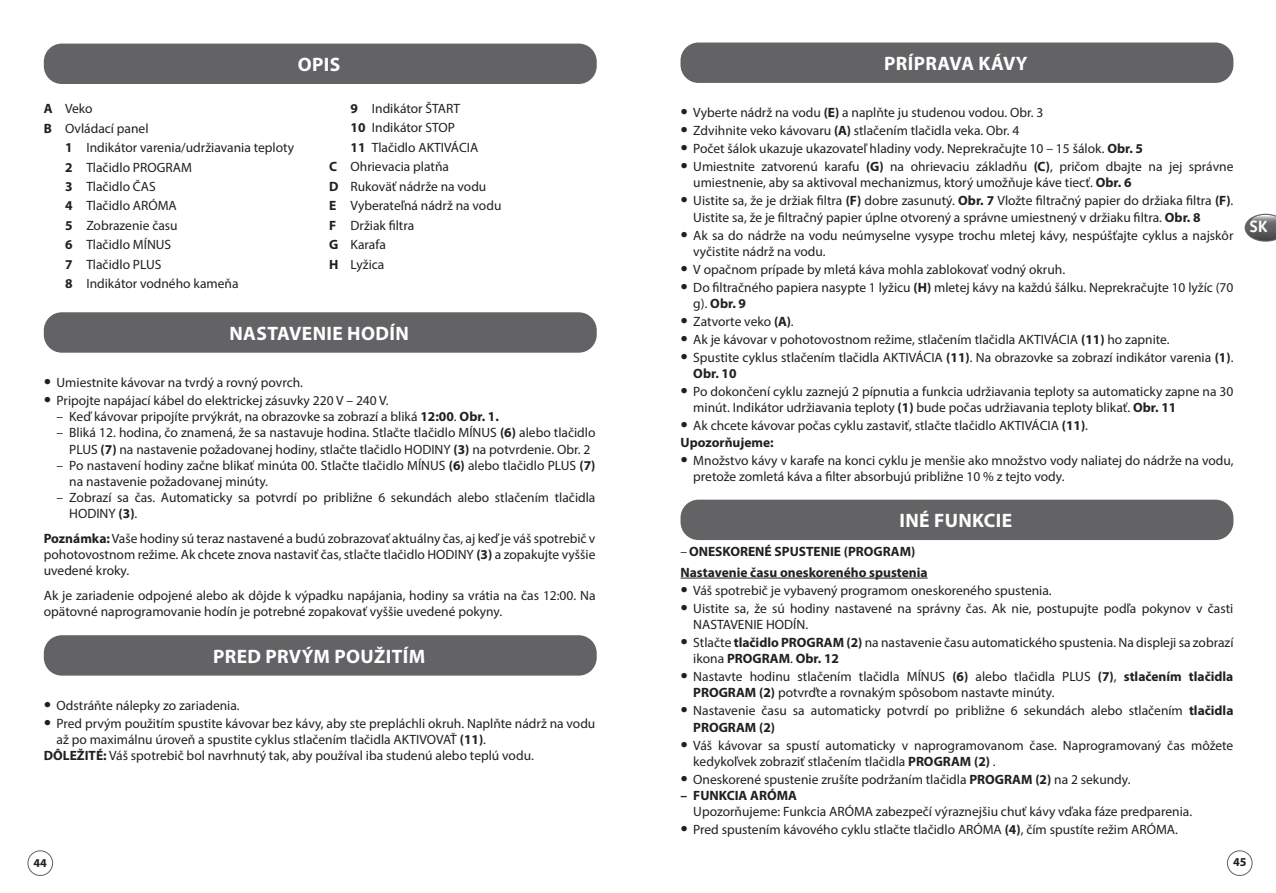
<style>
.page{position:relative;width:1276px;height:893px;background:#fff}
.page>*{position:absolute;margin:0;border:0;box-sizing:border-box;transform-origin:0 0}
.t1{font:700 19.5px "Myriad Pro";letter-spacing:.02em;color:#fff}
.t2{font:700 16.5px "Officina Sans Std";color:#fff}
.t3{font:13.5px/16.2px "Myriad Pro";color:#231f20}
.t4{font:700 13.5px/20.4px "Myriad Pro";color:#231f20}
.t5{font:700 12.15px "Myriad Pro";color:#231f20}
.s1{font-weight:700}
.s2{font-family:"Officina Sans";font-size:15px}
.s3{font-weight:400}
</style>
<div class="page">
<div style="left:1227px;top:850px;width:25px;height:26px;border:1px solid #636366;border-radius:50%"></div>
<div style="left:27px;top:850px;width:26px;height:26px;border:1px solid #636366;border-radius:50%"></div>
<svg style="left:1244px;top:214px;width:32px;height:28px"></svg>
<div style="left:44px;top:44px;width:553px;height:40px;background:#636366;border-radius:18px"></div>
<div style="left:44px;top:312px;width:553px;height:41px;background:#636366;border-radius:18px"></div>
<div style="left:44px;top:635px;width:553px;height:41px;background:#636366;border-radius:18px"></div>
<hr style="left:680px;top:578px;width:247px;height:1px;background:#231f20">
<div style="left:680px;top:43px;width:553px;height:40px;background:#636366;border-radius:18px"></div>
<div style="left:680px;top:500px;width:553px;height:40px;background:#636366;border-radius:18px"></div>
<h1 class="t1" style="left:298px;top:52px;width:44px">OPIS</h1>
<p class="t3" style="left:44px;top:100px;width:50px"><span class="s1">A</span> Veko</p>
<p class="t3" style="left:44px;top:120px;width:106px"><span class="s1">B</span> Ovládací panel</p>
<p class="t3" style="left:65px;top:139px;width:231px"><span class="s1">1</span> Indikátor varenia/udržiavania teploty</p>
<p class="t3" style="left:65px;top:159px;width:128px"><span class="s1">2</span> Tlačidlo PROGRAM</p>
<p class="t3" style="left:65px;top:178px;width:92px"><span class="s1">3</span> Tlačidlo ČAS</p>
<p class="t3" style="left:65px;top:198px;width:113px"><span class="s1">4</span> Tlačidlo ARÓMA</p>
<p class="t3" style="left:65px;top:217px;width:114px"><span class="s1">5</span> Zobrazenie času</p>
<p class="t3" style="left:65px;top:237px;width:108px"><span class="s1">6</span> Tlačidlo MÍNUS</p>
<p class="t3" style="left:65px;top:256px;width:98px"><span class="s1">7</span> Tlačidlo PLUS</p>
<p class="t3" style="left:65px;top:276px;width:175px"><span class="s1">8</span> Indikátor vodného kameňa</p>
<p class="t3" style="left:350px;top:100px;width:111px"><span class="s1">9</span> Indikátor ŠTART</p>
<p class="t3" style="left:350px;top:120px;width:106px"><span class="s1">10</span> Indikátor STOP</p>
<p class="t3" style="left:350px;top:139px;width:129px"><span class="s1">11</span> Tlačidlo AKTIVÁCIA</p>
<p class="t3" style="left:329px;top:159px;width:121px"><span class="s1">C</span> Ohrievacia platňa</p>
<p class="t3" style="left:329px;top:178px;width:159px"><span class="s1">D</span> Rukoväť nádrže na vodu</p>
<p class="t3" style="left:329px;top:198px;width:174px"><span class="s1">E</span> Vyberateľná nádrž na vodu</p>
<p class="t3" style="left:329px;top:217px;width:86px"><span class="s1">F</span> Držiak filtra</p>
<p class="t3" style="left:329px;top:237px;width:58px"><span class="s1">G</span> Karafa</p>
<p class="t3" style="left:329px;top:256px;width:57px"><span class="s1">H</span> Lyžica</p>
<h1 class="t1" style="left:229px;top:320px;width:181px">NASTAVENIE HODÍN</h1>
<p class="t3" style="left:44px;top:374px;width:261px"><span class="s2">•</span> Umiestnite kávovar na tvrdý a rovný povrch.</p>
<p class="t3" style="left:44px;top:392px;width:346px"><span class="s2">•</span> Pripojte napájací kábel do elektrickej zásuvky 220 V – 240 V.</p>
<p class="t3" style="left:57px;top:408px;width:444px">– Keď kávovar pripojíte prvýkrát, na obrazovke sa zobrazí a bliká <span class="s1">12:00</span>. <span class="s1">Obr. 1.</span></p>
<p class="t3" style="left:57px;top:424px;width:540px;text-align:center">– Bliká 12. hodina, čo znamená, že sa nastavuje hodina. Stlačte tlačidlo MÍNUS <span class="s1">(6)</span> alebo tlačidlo<br>PLUS <span class="s1">(7)</span> na nastavenie požadovanej hodiny, stlačte tlačidlo HODINY <span class="s1">(3)</span> na potvrdenie. Obr. 2</p>
<p class="t3" style="left:69px;top:457px;width:527px;text-indent:-13px">– Po nastavení hodiny začne blikať minúta 00. Stlačte tlačidlo MÍNUS <span class="s1">(6)</span> alebo tlačidlo PLUS <span class="s1">(7) </span>na nastavenie požadovanej minúty.</p>
<p class="t3" style="left:69px;top:489px;width:527px;text-indent:-13px">– Zobrazí sa čas. Automaticky sa potvrdí po približne 6 sekundách alebo stlačením tlačidla<br>HODINY <span class="s1">(3)</span>.</p>
<p class="t3" style="left:44px;top:530px;width:553px;text-align:justify"><span class="s1">Poznámka:</span> Vaše hodiny sú teraz nastavené a budú zobrazovať aktuálny čas, aj keď je váš spotrebič v pohotovostnom režime. Ak chcete znova nastaviť čas, stlačte tlačidlo HODINY <span class="s1">(3)</span> a zopakujte vyššie uvedené kroky.</p>
<p class="t3" style="left:44px;top:587px;width:553px">Ak je zariadenie odpojené alebo ak dôjde k výpadku napájania, hodiny sa vrátia na čas 12:00. Na opätovné naprogramovanie hodín je potrebné zopakovať vyššie uvedené pokyny.</p>
<h1 class="t1" style="left:213px;top:643px;width:214px">PRED PRVÝM POUŽITÍM</h1>
<p class="t3" style="left:44px;top:697px;width:197px"><span class="s2">•</span> Odstráňte nálepky zo zariadenia.</p>
<p class="t3" style="left:44px;top:715px;width:553px"><span class="s2">•</span> Pred prvým použitím spustite kávovar bez kávy, aby ste prepláchli okruh. Naplňte nádrž na vodu</p>
<p class="t3" style="left:57px;top:731px;width:431px">až po maximálnu úroveň a spustite cyklus stlačením tlačidla AKTIVOVAŤ <span class="s1">(11)</span>.</p>
<p class="t3" style="left:44px;top:747px;width:491px"><span class="s1">DÔLEŽITÉ:</span> Váš spotrebič bol navrhnutý tak, aby používal iba studenú alebo teplú vodu.</p>
<h1 class="t1" style="left:884px;top:51px;width:145px">PRÍPRAVA KÁVY</h1>
<p class="t3" style="left:680px;top:104px;width:364px"><span class="s2">•</span> Vyberte nádrž na vodu <span class="s1">(E)</span> a naplňte ju studenou vodou. Obr. 3</p>
<p class="t3" style="left:680px;top:122px;width:340px"><span class="s2">•</span> Zdvihnite veko kávovaru <span class="s1">(A)</span> stlačením tlačidla veka. Obr. 4</p>
<p class="t3" style="left:680px;top:140px;width:464px"><span class="s2">•</span> Počet šálok ukazuje ukazovateľ hladiny vody. Neprekračujte 10 – 15 šálok. <span class="s1">Obr. 5</span></p>
<p class="t3" style="left:693px;top:158px;width:541px;text-indent:-13px"><span class="s2">•</span> Umiestnite zatvorenú karafu <span class="s1">(G)</span> na ohrievaciu základňu <span class="s1">(C)</span>, pričom dbajte na jej správne umiestnenie, aby sa aktivoval mechanizmus, ktorý umožňuje káve tiecť. <span class="s1">Obr. 6</span></p>
<p class="t3" style="left:693px;top:192px;width:541px;text-indent:-13px"><span class="s2">•</span> Uistite sa, že je držiak filtra <span class="s1">(F)</span> dobre zasunutý. <span class="s1">Obr. 7</span> Vložte filtračný papier do držiaka filtra <span class="s1">(F)</span>.<br>Uistite sa, že je filtračný papier úplne otvorený a správne umiestnený v držiaku filtra. <span class="s1">Obr. 8</span></p>
<p class="t3" style="left:693px;top:227px;width:542px;text-indent:-13px"><span class="s2">•</span> Ak sa do nádrže na vodu neúmyselne vysype trochu mletej kávy, nespúšťajte cyklus a najskôr vyčistite nádrž na vodu.</p>
<p class="t3" style="left:680px;top:261px;width:386px"><span class="s2">•</span> V opačnom prípade by mletá káva mohla zablokovať vodný okruh.</p>
<p class="t3" style="left:693px;top:279px;width:541px;text-indent:-13px"><span class="s2">•</span> Do filtračného papiera nasypte 1 lyžicu <span class="s1">(H)</span> mletej kávy na každú šálku. Neprekračujte 10 lyžíc (70 g). <span class="s1">Obr. 9</span></p>
<p class="t3" style="left:680px;top:313px;width:115px"><span class="s2">•</span> Zatvorte veko <span class="s1">(A)</span>.</p>
<p class="t3" style="left:680px;top:331px;width:490px"><span class="s2">•</span> Ak je kávovar v pohotovostnom režime, stlačením tlačidla AKTIVÁCIA <span class="s1">(11)</span> ho zapnite.</p>
<p class="t3" style="left:693px;top:349px;width:542px;text-indent:-13px"><span class="s2">•</span> Spustite cyklus stlačením tlačidla AKTIVÁCIA <span class="s1">(11)</span>. Na obrazovke sa zobrazí indikátor varenia <span class="s1">(1)</span>.<br><span class="s1">Obr. 10</span></p>
<p class="t3" style="left:693px;top:383px;width:541px;text-indent:-13px"><span class="s2">•</span> Po dokončení cyklu zaznejú 2 pípnutia a funkcia udržiavania teploty sa automaticky zapne na 30 minút. Indikátor udržiavania teploty <span class="s1">(1)</span> bude počas udržiavania teploty blikať. <span class="s1">Obr. 11</span></p>
<p class="t3" style="left:680px;top:417px;width:409px"><span class="s2">•</span> Ak chcete kávovar počas cyklu zastaviť, stlačte tlačidlo AKTIVÁCIA <span class="s1">(11)</span>.<br><span class="s1">Upozorňujeme:</span></p>
<p class="t3" style="left:693px;top:452px;width:542px;text-indent:-13px"><span class="s2">•</span> Množstvo kávy v karafe na konci cyklu je menšie ako množstvo vody naliatej do nádrže na vodu, pretože zomletá káva a filter absorbujú približne 10 % z tejto vody.</p>
<h1 class="t1" style="left:899px;top:508px;width:114px">INÉ FUNKCIE</h1>
<p class="t4" style="left:680px;top:541px;width:249px"><span class="s3">–</span>ONESKORENÉ SPUSTENIE (PROGRAM)<br>Nastavenie času oneskoreného spustenia</p>
<p class="t3" style="left:680px;top:582px;width:373px"><span class="s2">•</span> Váš spotrebič je vybavený programom oneskoreného spustenia.</p>
<p class="t3" style="left:693px;top:600px;width:541px;text-indent:-13px"><span class="s2">•</span> Uistite sa, že sú hodiny nastavené na správny čas. Ak nie, postupujte podľa pokynov v časti<br>NASTAVENIE HODÍN.</p>
<p class="t3" style="left:693px;top:634px;width:542px;text-indent:-13px"><span class="s2">•</span> Stlačte <span class="s1">tlačidlo PROGRAM (2)</span> na nastavenie času automatického spustenia. Na displeji sa zobrazí ikona <span class="s1">PROGRAM</span>. <span class="s1">Obr. 12</span></p>
<p class="t3" style="left:693px;top:668px;width:541px;text-indent:-13px"><span class="s2">•</span> Nastavte hodinu stlačením tlačidla MÍNUS <span class="s1">(6)</span> alebo tlačidla PLUS <span class="s1">(7)</span>, <span class="s1">stlačením tlačidla<br>PROGRAM (2)</span> potvrďte a rovnakým spôsobom nastavte minúty.</p>
<p class="t3" style="left:693px;top:702px;width:542px;text-indent:-13px"><span class="s2">•</span> Nastavenie času sa automaticky potvrdí po približne 6 sekundách alebo stlačením <span class="s1">tlačidla<br>PROGRAM (2)</span></p>
<p class="t3" style="left:693px;top:737px;width:541px;text-indent:-13px"><span class="s2">•</span> Váš kávovar sa spustí automaticky v naprogramovanom čase. Naprogramovaný čas môžete kedykoľvek zobraziť stlačením tlačidla <span class="s1">PROGRAM (2)</span> .</p>
<p class="t3" style="left:680px;top:771px;width:451px"><span class="s2">•</span> Oneskorené spustenie zrušíte podržaním tlačidla <span class="s1">PROGRAM (2)</span> na 2 sekundy.</p>
<p class="t4" style="left:680px;top:785px;width:118px">– FUNKCIA ARÓMA</p>
<p class="t3" style="left:693px;top:803px;width:500px">Upozorňujeme: Funkcia ARÓMA zabezpečí výraznejšiu chuť kávy vďaka fáze predparenia.</p>
<p class="t3" style="left:680px;top:821px;width:499px"><span class="s2">•</span> Pred spustením kávového cyklu stlačte tlačidlo ARÓMA <span class="s1">(4)</span>, čím spustíte režim ARÓMA.</p>
<p class="t2" style="left:1250px;top:216px;width:19px">SK</p>
<p class="t5" style="left:34px;top:855px;width:15px">44</p>
<p class="t5" style="left:1233px;top:854px;width:15px">45</p>
</div>
